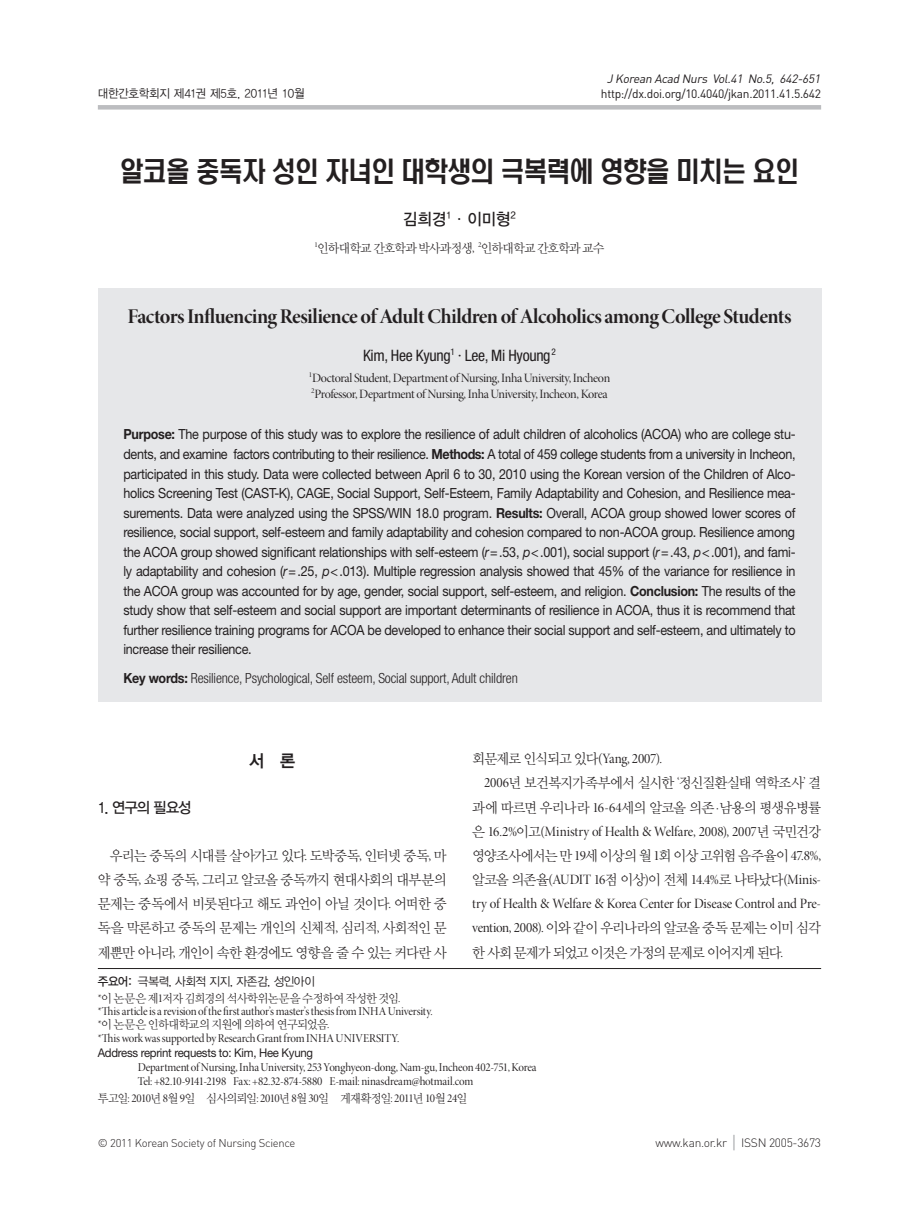
<style>
.page{position:relative;width:919px;height:1217px;background:#fff}
.page>*{position:absolute;margin:0;border:0;box-sizing:border-box;transform-origin:0 0}
.제목_한글{font:27px "H2 hdk M";letter-spacing:-.05em;color:#231f20;scale:.9 1}
.초록_제목{font:21px "Minion Pro Bold Disp";letter-spacing:-.025em;color:#231f20}
.본문_대제목{font:17.25px "YDIYGO340";color:#231f20;scale:.95 1}
.저자_한글{font:16.5px "YDIYGO330";color:#231f20;scale:.95 1}
.초록_저자{font:condensed 15.75px "Helvetica Neue LT Std";letter-spacing:-.02em;color:#231f20}
.본문_중제목{font:15px "YDIYGO330";letter-spacing:-.05em;color:#231f20;scale:.95 1}
.본문{font:14.25px/24.2px "Minion Pro Disp";letter-spacing:-.015em;color:#231f20;text-align:justify;scale:.96 1}
.본문-2{font:14.25px/24.2px "YDIY Mj O320";letter-spacing:-.06em;color:#231f20;text-align:justify;scale:.96 1}
.초록_본문{font:13.95px/19.5px "Helvetica Neue LT Std";letter-spacing:-.02em;color:#231f20;text-align:justify;scale:.9 1}
.초록_키워드{font:300 condensed 13.95px "Helvetica Neue LT Std";letter-spacing:-.01em;color:#231f20}
.초록_소속{font:12.75px/15.3px "Minion Pro Disp";letter-spacing:-.03em;color:#231f20}
.소속_한글{font:12.75px "YDIY Mj O320";letter-spacing:-.06em;color:#231f20;scale:.96 1}
.교신저자_본문{font:12px/13.2px "Minion Pro Disp";letter-spacing:-.015em;color:#231f20;scale:.96 1}
.교신저자_투고일{font:12px "Minion Pro Disp";letter-spacing:-.05em;color:#231f20;scale:.96 1}
.t1{font:12px "DIN Pro";letter-spacing:-.025em;color:#231f20}
.교신저자_이름_볼드{font:12px "Helvetica Neue LT Std";letter-spacing:-.025em;color:#231f20;scale:.95 1}
.t2{font:italic 12px "DIN Pro";color:#231f20}
.t3{font:300 12px "DIN Pro";letter-spacing:-.025em;color:#231f20}
.교신저자_주요어{font:12px "YDIYGO320";letter-spacing:-.025em;color:#231f20;scale:.95 1}
.교신저자_주요어-2{font:12px "YDIYGO320";letter-spacing:-.025em;color:#231f20;scale:.96 1}
.t4{font:300 11.25px "DIN Pro";letter-spacing:-.025em;color:#231f20}
.s1{font-family:"YDIY Mj O330"}
.s2{font-family:"Minion Pro Disp"}
.s3{font-size:16.5px}
.s4{font-weight:700}
.s5{font-style:italic}
.s6{font-weight:700;font-stretch:normal}
.s7{font-family:"YDIY Mj O320"}
.s8{font-family:"YDIYGO330"}
.s9{font-weight:400;font-size:18px;color:#939598}
</style>
<div class="page">
<hr style="left:98px;top:105px;width:723px;height:4px;background:#bcbdc0">
<div style="left:98px;top:288px;width:723px;height:413px;background:#e6e7e9"></div>
<hr style="left:98px;top:968px;width:723px;height:1px;background:#231f20">
<p class="t2" style="left:606px;top:70px;width:218px">J Korean Acad Nurs Vol.41 No.5, 642-651</p>
<p class="교신저자_주요어" style="left:98px;top:87px;width:219px">대한간호학회지 제41권 제5호, 2011년 10월</p>
<p class="t1" style="left:601px;top:86px;width:222px">http://dx.doi.org/10.4040/jkan.2011.41.5.642</p>
<p class="제목_한글" style="left:119px;top:157px;width:757px">알코올 중독자 성인 자녀인 대학생의 극복력에 영향을 미치는 요인</p>
<p class="저자_한글" style="left:403px;top:210px;width:120px">김희경<sup>1</sup><span class="s1">·</span>이미형<sup>2</sup></p>
<p class="소속_한글" style="left:314px;top:241px;width:303px"><sup>1</sup>인하대학교 간호학과 박사과정생<span class="s2">,</span> <sup>2</sup>인하대학교 간호학과 교수</p>
<p class="초록_제목" style="left:127px;top:303px;width:665px">Factors Influencing Resilience of Adult Children of Alcoholics among College Students</p>
<p class="초록_저자" style="left:363px;top:346px;width:194px">Kim, Hee Kyung<sup>1</sup> <span class="s3">·</span> Lee, Mi Hyoung<sup>2</sup></p>
<p class="초록_소속" style="left:309px;top:371px;width:303px"><sup>1</sup>Doctoral Student, Department of Nursing, Inha University, Incheon<br><sup>2</sup>Professor, Department of Nursing, Inha University, Incheon, Korea</p>
<p class="초록_본문" style="left:123px;top:424px;width:748px"><span class="s4">Purpose:</span> The purpose of this study was to explore the resilience of adult children of alcoholics (ACOA) who are college stu&shy;dents, and examine factors contributing to their resilience. <span class="s4">Methods:</span> A total of 459 college students from a university in Incheon, participated in this study. Data were collected between April 6 to 30, 2010 using the Korean version of the Children of Alco&shy;holics Screening Test (CAST-K), CAGE, Social Support, Self-Esteem, Family Adaptability and Cohesion, and Resilience mea&shy;surements. Data were analyzed using the SPSS/WIN 18.0 program. <span class="s4">Results:</span> Overall, ACOA group showed lower scores of resilience, social support, self-esteem and family adaptability and cohesion compared to non-ACOA group. Resilience among the ACOA group showed significant relationships with self-esteem (<span class="s5">r</span>=.53, <span class="s5">p</span>&lt;.001), social support (<span class="s5">r</span>=.43, <span class="s5">p</span>&lt;.001), and fami&shy;ly adaptability and cohesion (<span class="s5">r</span>=.25, <span class="s5">p</span>&lt;.013). Multiple regression analysis showed that 45% of the variance for resilience in the ACOA group was accounted for by age, gender, social support, self-esteem, and religion. <span class="s4">Conclusion:</span> The results of the study show that self-esteem and social support are important determinants of resilience in ACOA, thus it is recommend that further resilience training programs for ACOA be developed to enhance their social support and self-esteem, and ultimately to increase their resilience.</p>
<p class="초록_키워드" style="left:123px;top:669px;width:396px"><span class="s6">Key words:</span> Resilience, Psychological, Self esteem, Social support, Adult children</p>
<p class="본문_대제목" style="left:249px;top:750px;width:50px">서 론</p>
<p class="본문_중제목" style="left:98px;top:799px;width:100px">1. 연구의 필요성</p>
<p class="본문-2" style="left:98px;top:843px;width:365px;text-indent:12px">우리는 중독의 시대를 살아가고 있다<span class="s2">.</span> 도박중독<span class="s2">,</span> 인터넷 중독<span class="s2">,</span> 마 약 중독<span class="s2">,</span> 쇼핑 중독<span class="s2">,</span> 그리고 알코올 중독까지 현대사회의 대부분의 문제는 중독에서 비롯된다고 해도 과언이 아닐 것이다<span class="s2">.</span> 어떠한 중 독을 막론하고 중독의 문제는 개인의 신체적<span class="s2">,</span> 심리적<span class="s2">,</span> 사회적인 문 제뿐만 아니라<span class="s2">,</span> 개인이 속한 환경에도 영향을 줄 수 있는 커다란 사</p>
<p class="본문" style="left:472px;top:746px;width:199px"><span class="s7">회문제로 인식되고 있다</span>(Yang, 2007).</p>
<p class="본문" style="left:472px;top:771px;width:365px;text-indent:12px">2006<span class="s7">년 보건복지가족부에서 실시한</span> ‘<span class="s7">정신질환실태 역학조사</span>’ <span class="s7">결 과에 따르면 우리나라</span> 16-64<span class="s7">세의 알코올 의존</span> ·<span class="s7">남용의 평생유병률 은</span> 16.2%<span class="s7">이고</span>(Ministry of Health &amp; Welfare, 2008), 2007<span class="s7">년 국민건강 영양조사에서는 만</span> 19<span class="s7">세 이상의 월</span> 1<span class="s7">회 이상 고위험 음주율이</span> 47.8%, <span class="s7">알코올 의존율</span>(AUDIT 16<span class="s7">점 이상</span>)<span class="s7">이 전체</span> 14.4%<span class="s7">로 나타났다</span>(Minis&shy;try of Health &amp; Welfare &amp; Korea Center for Disease Control and Pre&shy;vention, 2008). <span class="s7">이와 같이 우리나라의 알코올 중독 문제는 이미 심각 한 사회 문제가 되었고 이것은 가정의 문제로 이어지게 된다</span>.</p>
<p class="교신저자_주요어-2" style="left:98px;top:974px;width:228px"><span class="s8">주요어:</span> 극복력, 사회적 지지, 자존감, 성인아이</p>
<p class="교신저자_본문" style="left:98px;top:991px;width:350px">*<span class="s7">이 논문은 제</span>1<span class="s7">저자 김희경의 석사학위논문을 수정하여 작성한 것임</span>.<br>*This articleis a revision ofthe first author’smaster’sthesisfromINHAUniversity. *<span class="s7">이 논문은 인하대학교의 지원에 의하여 연구되었음</span>. *Thisworkwassupported byResearchGrantfromINHAUNIVERSITY.</p>
<p class="교신저자_이름_볼드" style="left:98px;top:1045px;width:228px">Address reprint requests to: Kim, Hee Kyung</p>
<p class="교신저자_본문" style="left:138px;top:1060px;width:417px">Department ofNursing,InhaUniversity, 253Yonghyeon-dong,Nam-gu,Incheon 402-751,Korea</p>
<p class="교신저자_본문" style="left:138px;top:1074px;width:351px">Tel: +82.10-9141-2198 Fax: +82.32-874-5880 E-mail: ninasdream@hotmail.com</p>
<p class="교신저자_투고일" style="left:98px;top:1090px;width:386px"><span class="s7">투고일</span>: 2010<span class="s7">년</span> 8<span class="s7">월</span> 9<span class="s7">일 심사의뢰일</span>: 2010<span class="s7">년</span> 8<span class="s7">월</span> 30<span class="s7">일 게재확정일</span>: 2011<span class="s7">년</span> 10<span class="s7">월</span> 24<span class="s7">일</span></p>
<p class="t4" style="left:98px;top:1134px;width:199px">© 2011 Korean Society of Nursing Science</p>
<p class="t3" style="left:655px;top:1134px;width:167px">www.kan.or.kr <span class="s9">|</span> ISSN 2005-3673</p>
</div>
